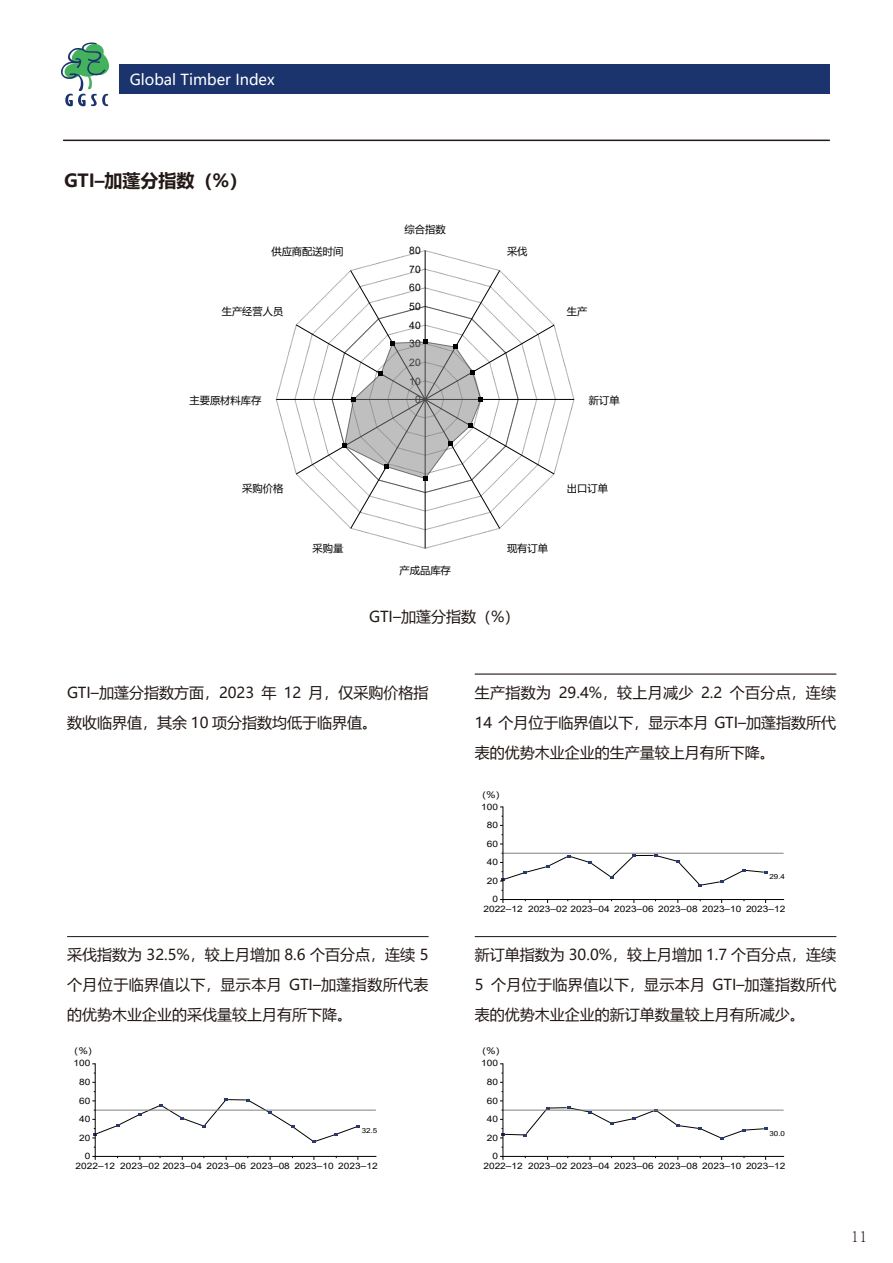
<style>
.page{position:relative;width:893px;height:1263px;background:#fff}
.page>*{position:absolute;margin:0;border:0;box-sizing:border-box;transform-origin:0 0}
.t1{font:700 18px "Microsoft Ya Hei";color:#221815}
.t2{font:300 18px "Adobe Song Std";color:#221815}
.t3{font:15px/30px "Microsoft Ya Hei";color:#221815;text-align:justify}
.t4{font:15px "Microsoft Ya Hei";color:#fff}
.t5{font:10.2px "Microsoft Ya Hei";color:#040000}
.t6{font:10.2px "Arial";letter-spacing:.005em;color:#040000}
.t7{font:8.85px "Arial";letter-spacing:.005em;color:#040000;scale:1.14 1}
.t8{font:8.85px "Microsoft Ya Hei";color:#040000;scale:1.14 1}
.t9{font:7.05px "Arial";color:#040000;scale:1.14 1}
</style>
<div class="page">
<hr style="left:63px;top:140px;width:767px;height:1px;background:#221815">
<hr style="left:67px;top:936px;width:362px;height:1px;background:#221815">
<hr style="left:475px;top:936px;width:361px;height:1px;background:#221815">
<hr style="left:475px;top:674px;width:361px;height:1px;background:#221815">
<div style="left:119px;top:64px;width:710px;height:30px;background:#1c346d"></div>
<svg style="left:61px;top:42px;width:49px;height:64px"></svg>
<hr style="left:95px;top:1110px;width:281px;height:1px;background:#808080">
<hr style="left:95px;top:1156px;width:281px;height:1px;background:#040000">
<hr style="left:95px;top:1064px;width:1px;height:92px;background:#040000">
<svg style="left:92px;top:1098px;width:268px;height:50px"></svg>
<hr style="left:503px;top:853px;width:281px;height:1px;background:#808080">
<hr style="left:503px;top:899px;width:281px;height:1px;background:#040000">
<hr style="left:503px;top:807px;width:1px;height:92px;background:#040000">
<svg style="left:500px;top:853px;width:267px;height:38px"></svg>
<hr style="left:503px;top:1110px;width:281px;height:1px;background:#808080">
<hr style="left:503px;top:1156px;width:281px;height:1px;background:#040000">
<hr style="left:503px;top:1064px;width:1px;height:92px;background:#040000">
<svg style="left:500px;top:1100px;width:267px;height:40px"></svg>
<svg style="left:276px;top:250px;width:298px;height:299px"></svg>
<p class="t4" style="left:130px;top:69px;width:147px">Global Timber Index</p>
<p class="t1" style="left:64px;top:168px;width:185px">GTI–加蓬分指数（%）</p>
<p class="t5" style="left:405px;top:222px;width:43px">综合指数</p>
<p class="t5" style="left:271px;top:244px;width:73px">供应商配送时间</p>
<p class="t6" style="left:409px;top:244px;width:13px">80</p>
<p class="t5" style="left:507px;top:244px;width:22px">采伐</p>
<p class="t6" style="left:409px;top:262px;width:13px">70</p>
<p class="t6" style="left:409px;top:281px;width:13px">60</p>
<p class="t5" style="left:222px;top:304px;width:63px">生产经营人员</p>
<p class="t6" style="left:409px;top:299px;width:13px">50</p>
<p class="t5" style="left:567px;top:304px;width:22px">生产</p>
<p class="t6" style="left:409px;top:318px;width:13px">40</p>
<p class="t6" style="left:409px;top:337px;width:13px">30</p>
<p class="t6" style="left:409px;top:355px;width:13px">20</p>
<p class="t6" style="left:409px;top:374px;width:13px">10</p>
<p class="t5" style="left:190px;top:393px;width:73px">主要原材料库存</p>
<p class="t6" style="left:415px;top:392px;width:7px">0</p>
<p class="t5" style="left:589px;top:393px;width:32px">新订单</p>
<p class="t5" style="left:242px;top:482px;width:43px">采购价格</p>
<p class="t5" style="left:312px;top:541px;width:32px">采购量</p>
<p class="t5" style="left:400px;top:563px;width:53px">产成品库存</p>
<p class="t5" style="left:507px;top:541px;width:43px">现有订单</p>
<p class="t3" style="left:369px;top:602px;width:152px">GTI–加蓬分指数（%）</p>
<p class="t5" style="left:567px;top:482px;width:43px">出口订单</p>
<p class="t3" style="left:67px;top:677px;width:363px">GTI–加蓬分指数方面，2023 年 12 月，仅采购价格指数收临界值，其余 10 项分指数均低于临界值。</p>
<p class="t3" style="left:475px;top:677px;width:363px">生产指数为 29.4%，较上月减少 2.2 个百分点，连续14 个月位于临界值以下，显示本月 GTI–加蓬指数所代表的优势木业企业的生产量较上月有所下降。</p>
<p class="t8" style="left:476px;top:788px;width:27px">（%）</p>
<p class="t7" style="left:481px;top:800px;width:16px">100</p>
<p class="t7" style="left:487px;top:819px;width:11px">80</p>
<p class="t7" style="left:487px;top:837px;width:11px">60</p>
<p class="t7" style="left:487px;top:856px;width:11px">40</p>
<p class="t9" style="left:769px;top:872px;width:15px">29.4</p>
<p class="t7" style="left:483px;top:903px;width:266px">2022–12 2023–02 2023–04 2023–06 2023–08 2023–10 2023–12</p>
<p class="t7" style="left:487px;top:874px;width:11px">20</p>
<p class="t7" style="left:492px;top:893px;width:6px">0</p>
<p class="t3" style="left:67px;top:939px;width:363px">采伐指数为 32.5%，较上月增加 8.6 个百分点，连续 5个月位于临界值以下，显示本月 GTI–加蓬指数所代表的优势木业企业的采伐量较上月有所下降。</p>
<p class="t3" style="left:475px;top:939px;width:363px">新订单指数为 30.0%，较上月增加 1.7 个百分点，连续5 个月位于临界值以下，显示本月 GTI–加蓬指数所代表的优势木业企业的新订单数量较上月有所减少。</p>
<p class="t8" style="left:69px;top:1045px;width:27px">（%）</p>
<p class="t8" style="left:476px;top:1045px;width:27px">（%）</p>
<p class="t7" style="left:73px;top:1057px;width:16px">100</p>
<p class="t7" style="left:481px;top:1057px;width:16px">100</p>
<p class="t7" style="left:79px;top:1076px;width:11px">80</p>
<p class="t7" style="left:487px;top:1076px;width:11px">80</p>
<p class="t7" style="left:79px;top:1094px;width:11px">60</p>
<p class="t7" style="left:487px;top:1094px;width:11px">60</p>
<p class="t7" style="left:79px;top:1113px;width:11px">40</p>
<p class="t7" style="left:487px;top:1113px;width:11px">40</p>
<p class="t9" style="left:362px;top:1126px;width:15px">32.5</p>
<p class="t7" style="left:76px;top:1160px;width:266px">2022–12 2023–02 2023–04 2023–06 2023–08 2023–10 2023–12</p>
<p class="t7" style="left:79px;top:1131px;width:11px">20</p>
<p class="t7" style="left:85px;top:1150px;width:6px">0</p>
<p class="t9" style="left:769px;top:1128px;width:15px">30.0</p>
<p class="t7" style="left:483px;top:1160px;width:266px">2022–12 2023–02 2023–04 2023–06 2023–08 2023–10 2023–12</p>
<p class="t7" style="left:487px;top:1131px;width:11px">20</p>
<p class="t7" style="left:492px;top:1150px;width:6px">0</p>
<p class="t2" style="left:851px;top:1225px;width:18px">11</p>
</div>
